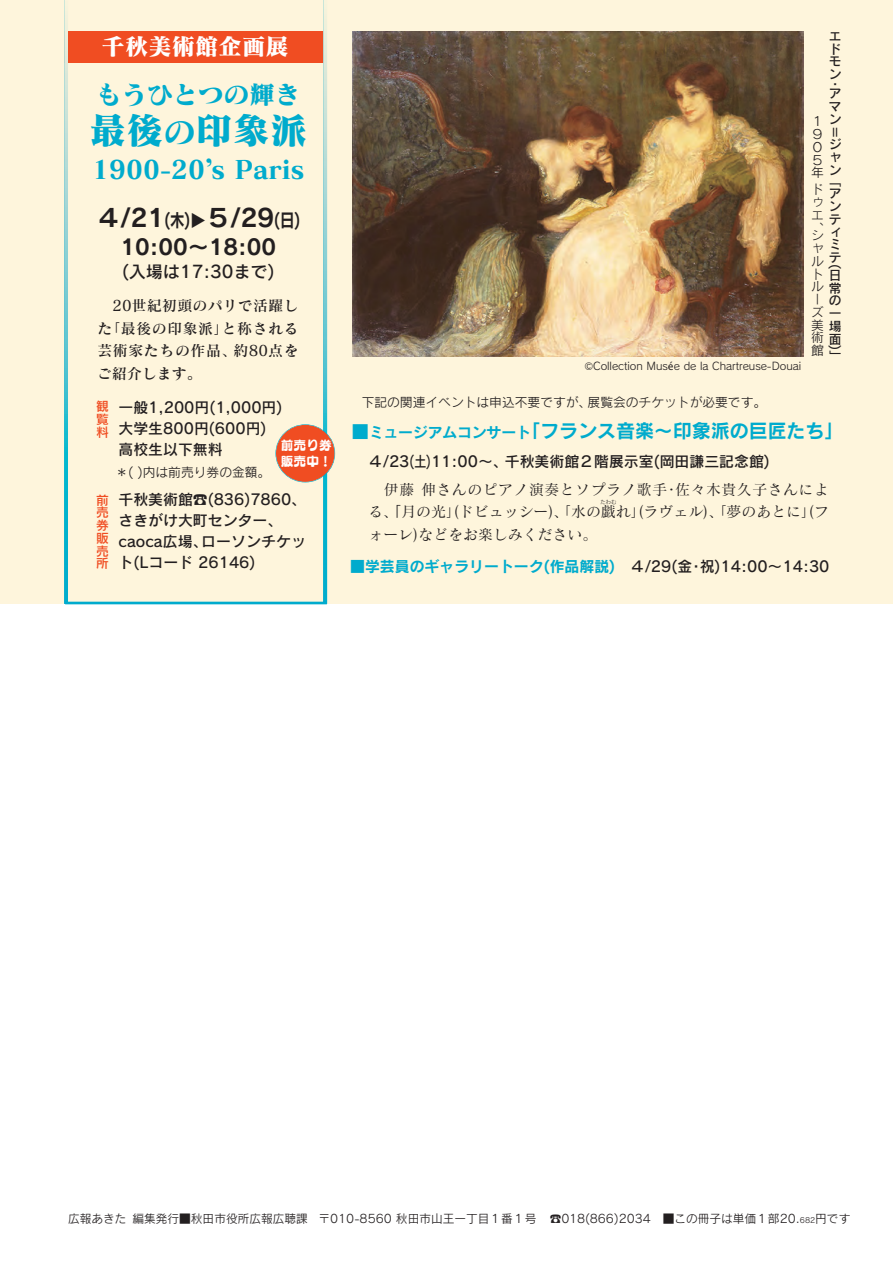
<style>
.page{position:relative;width:893px;height:1263px;background:#fff}
.page>*{position:absolute;margin:0;border:0;box-sizing:border-box;transform-origin:0 0}
.t1{font:37.2px "Matisse CID EB";color:#00abcd}
.t2{font:25.5px "Matisse CID EB";color:#00abcd}
.t3{font:24.45px "Rodin CID B";color:#231f20}
.t4{font:23.4px "Matisse CID EB";color:#fff}
.t5{font:21.3px "Rodin CID B";color:#231f20}
.t6{font:19.2px "Rodin CID B";letter-spacing:-.01em;color:#00abcd}
.t7{font:18px "Rodin CID B";color:#231f20;scale:.8 1}
.t8{font:16.95px "Rodin CID DB";color:#231f20}
.t9{font:16.95px "Rodin CID B";color:#00abcd}
.t10{font:14.85px/21px "Rodin CID DB";color:#231f20}
.t11{font:14.85px/22.5px "Matisse CID M";color:#231f20}
.t12{font:14.85px "Rodin CID B";color:#00abcd}
.t13{font:14.85px/22.5px "Matisse CID DB";letter-spacing:.02em;color:#231f20;text-align:right}
.t14{font:14.85px "Matisse CID M";letter-spacing:.035em;color:#231f20}
.t15{font:14.85px/22.5px "Matisse CID DB";letter-spacing:.04em;color:#231f20}
.t16{font:12.75px/12.8px "Rodin CID M";color:#231f20;text-align:justify}
.t17{font:12.75px/12.8px "Rodin CID DB";color:#231f20;text-align:justify}
.t18{font:12.75px/12.8px "Rodin CID DB";color:#f04d22;text-align:justify}
.t19{font:12.75px/15.5px "Slump CID DB";color:#fff}
.t20{font:11.7px "Rodin CID M";color:#231f20}
.t21{font:10.65px "Rodin CID M";color:#231f20}
.t22{font:5.25px "Rodin CID M";color:#231f20}
.s1{font-size:31.95px}
.s2{font-family:"Osaka"}
.s3{font-family:"Lucida Grande"}
.s4{font-family:"Rodin CID M"}
.s5{font-family:"Rodin CID DB";color:#231f20}
.s6{font-size:7.5px}
</style>
<div class="page">
<div style="left:0;top:0;width:892px;height:604px;background:#fef5dc"></div>
<div style="left:64px;top:31px;width:262px;height:31px;background:#f04d22"></div>
<img style="left:352px;top:32px;width:451px;height:325px">
<svg style="left:64px;top:0;width:4px;height:604px;background:#6acad2"></svg>
<svg style="left:323px;top:0;width:4px;height:602px;background:#71cbd2"></svg>
<hr style="left:65px;top:602px;width:262px;height:2px;background:#00abcd">
<div style="left:276px;top:425px;width:58px;height:57px;background:#f04d22;border-radius:50%"></div>
<div style="left:275px;top:424px;width:60px;height:58px;border:1px solid #00abcd;border-radius:50%"></div>
<h3 class="t4" style="left:102px;top:38px;width:189px">千秋美術館企画展</h3>
<h2 class="t2" style="left:96px;top:85px;width:206px">もうひとつの輝き</h2>
<h1 class="t1" style="left:89px;top:116px;width:219px">最後<span class="s1">の</span>印象派</h1>
<h2 class="t2" style="left:92px;top:160px;width:214px">1900-20 s’ Paris</h2>
<h3 class="t3" style="left:96px;top:209px;width:69px">４/21</h3>
<h3 class="t3" style="left:206px;top:209px;width:69px">５/29</h3>
<p class="t7" style="left:164px;top:214px;width:54px">木( ◆)</p>
<p class="t7" style="left:274px;top:214px;width:34px">日( (</p>
<h3 class="t5" style="left:120px;top:239px;width:157px">10:00~18:00</h3>
<p class="t8" style="left:122px;top:265px;width:154px">(入場は17:30まで(</p>
<p class="t13" style="left:97px;top:296px;width:203px">20世紀初頭のパリで活躍した｢最後の印象派｣と称される約80点を</p>
<p class="t15" style="left:97px;top:341px;width:140px">芸術家たちの作品、ご紹介します。</p>
<p class="t18" style="left:96px;top:402px;width:14px">観覧料</p>
<p class="t18" style="left:96px;top:495px;width:14px">前売券販売所</p>
<p class="t10" style="left:118px;top:399px;width:165px">一般1,200円(1,000円(大学生800円(600円(高校生以下無料</p>
<p class="t19" style="left:281px;top:440px;width:53px">前売り券販売中!</p>
<p class="t16" style="left:115px;top:468px;width:156px">＊( )内は前売り券の金額。</p>
<p class="t10" style="left:118px;top:491px;width:189px">千秋美術館<span class="s2">☎</span>)836(7860、</p>
<p class="t10" style="left:118px;top:512px;width:165px">さきがけ大町センター、</p>
<p class="t10" style="left:201px;top:533px;width:106px">ローソンチケッ</p>
<p class="t10" style="left:118px;top:533px;width:138px">caoca広場、<br>ト(Lコード 26146(</p>
<p class="t21" style="left:585px;top:362px;width:218px">©Collection Mus<span class="s3">é</span>e de la Chartreuse-Douai</p>
<p class="t16" style="left:361px;top:398px;width:231px">下記の関連イベントは申込不要ですが、</p>
<p class="t16" style="left:587px;top:398px;width:180px">展覧会のチケットが必要です。</p>
<p class="t17" style="left:828px;top:31px;width:14px">エドモ</p>
<p class="t17" style="left:828px;top:89px;width:14px">ア</p>
<p class="t17" style="left:828px;top:70px;width:14px">ン</p>
<p class="t17" style="left:828px;top:102px;width:14px">マン=ジャ</p>
<p class="t17" style="left:828px;top:189px;width:14px">ア</p>
<p class="t17" style="left:839px;top:81px;width:8px;rotate:90deg">･</p>
<p class="t16" style="left:811px;top:117px;width:14px">１<br>９<br>０<br>５年</p>
<p class="t16" style="left:811px;top:185px;width:14px">ドゥエ</p>
<p class="t16" style="left:811px;top:231px;width:14px">シ</p>
<p class="t17" style="left:828px;top:165px;width:14px">ン</p>
<p class="t17" style="left:828px;top:202px;width:14px">ンティミ</p>
<p class="t17" style="left:828px;top:270px;width:14px">日</p>
<p class="t17" style="left:839px;top:181px;width:8px;rotate:90deg">｢</p>
<p class="t16" style="left:811px;top:219px;width:14px;line-height:20.4px">、ャ</p>
<p class="t16" style="left:811px;top:256px;width:14px">ルトルーズ美術館</p>
<p class="t17" style="left:828px;top:253px;width:14px">テ</p>
<p class="t17" style="left:828px;top:283px;width:14px">常の一場</p>
<p class="t17" style="left:839px;top:345px;width:13px;rotate:90deg">「(</p>
<p class="t17" style="left:839px;top:264px;width:7px;rotate:90deg">(</p>
<p class="t17" style="left:828px;top:334px;width:14px">面</p>
<p class="t6" style="left:531px;top:424px;width:305px">｢フランス音楽～印象派の巨匠たち「</p>
<p class="t9" style="left:352px;top:425px;width:19px">■</p>
<p class="t12" style="left:369px;top:427px;width:164px">ミュージアムコンサート</p>
<p class="t10" style="left:368px;top:453px;width:141px">４/23 土( )11:00～、</p>
<p class="t10" style="left:505px;top:453px;width:266px">千秋美術館２階展示室(岡田謙三記念館(</p>
<p class="t14" style="left:421px;top:484px;width:409px">伸さんのピアノ演奏とソプラノ歌手･佐々木貴久子さんによ</p>
<p class="t11" style="left:368px;top:480px;width:462px;text-indent:15px">伊藤<br>る、<span class="s4">｢</span>月の光｣(ドビュッシー)、｢水の戯れ｣(ラヴェル)、｢夢のあとに｣(フ</p>
<p class="t22" style="left:600px;top:500px;width:17px">たわむ</p>
<p class="t11" style="left:368px;top:525px;width:230px">ォーレ)などをお楽しみください。</p>
<p class="t12" style="left:350px;top:561px;width:481px">■学芸員のギャラリートーク(作品解説)　<span class="s5">４/29 金( 祝･ (14:00~14:30</span></p>
<p class="t20" style="left:132px;top:1214px;width:177px">編集発行■秋田市役所広報広聴課</p>
<p class="t20" style="left:124px;top:1214px;width:13px">　</p>
<p class="t20" style="left:68px;top:1214px;width:60px">広報あきた</p>
<p class="t20" style="left:318px;top:1214px;width:219px">〒010-8560 秋田市山王一丁目１番１号</p>
<p class="t20" style="left:550px;top:1214px;width:302px"><span class="s2">☎</span>018(866)2034　■この冊子は単価１部20.<span class="s6">682</span>円です</p>
</div>
